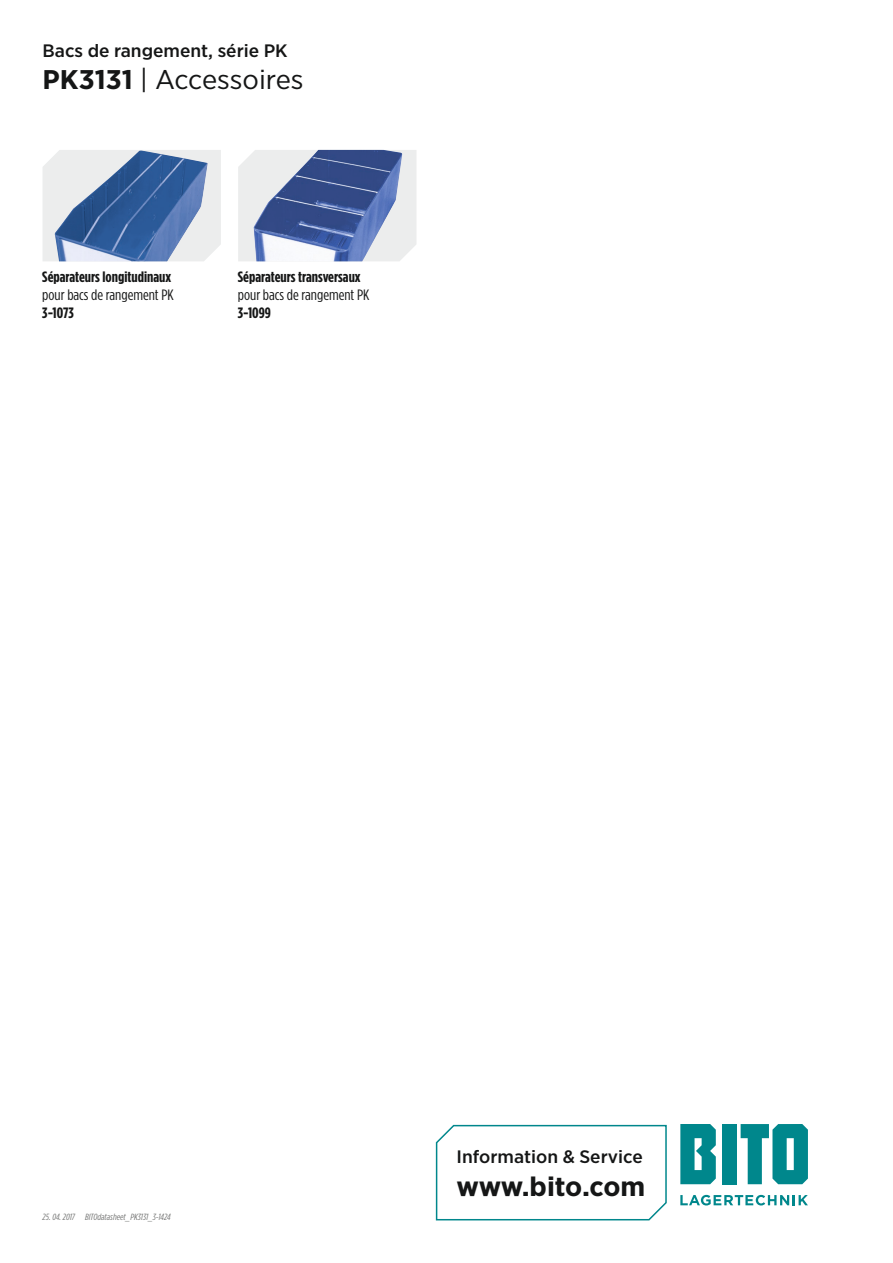
<style>
.page{position:relative;width:893px;height:1263px;background:#fff}
.page>*{position:absolute;margin:0;border:0;box-sizing:border-box;transform-origin:0 0}
.Datenblatt_Überschri{font:27px "Gotham Narrow";letter-spacing:-.005em;color:#151616;scale:1.1 1}
.t1{font:700 27px "Gotham Narrow";letter-spacing:-.015em;color:#151616;scale:1.1 1}
.Datenblatt_Überschri-2{font:500 18px "Gotham Narrow";color:#151616;scale:1.1 1}
.t2{font:700 15px "Gotham Condensed";color:#151616;scale:1.1 1}
.t3{font:15px "Gotham Condensed";color:#151616;scale:1.1 1}
.Textabschnitt{font:italic 9px "Gotham Condensed";color:#757675;scale:1.1 1}
.s1{font-weight:700}
</style>
<div class="page">
<svg style="left:680px;top:1195px;width:128px;height:10px"></svg>
<div style="left:723px;top:1124px;width:14px;height:60px;background:#00878c"></div>
<svg style="left:680px;top:1124px;width:36px;height:60px;background:#22979b"></svg>
<svg style="left:741px;top:1124px;width:67px;height:60px"></svg>
<svg style="left:435px;top:1124px;width:232px;height:97px"></svg>
<svg style="left:238px;top:150px;width:178px;height:111px;background:#edeeee"></svg>
<img style="left:253px;top:150px;width:149px;height:111px">
<svg style="left:43px;top:150px;width:178px;height:111px;background:#edeeee"></svg>
<img style="left:54px;top:151px;width:154px;height:110px">
<p class="Datenblatt_Überschri-2" style="left:43px;top:39px;width:224px">Bacs de rangement, série PK</p>
<p class="Datenblatt_Überschri" style="left:43px;top:63px;width:239px"><span class="s1">PK3131</span> | Accessoires</p>
<p class="t2" style="left:42px;top:268px;width:119px">Séparateurs longitudinaux</p>
<p class="t3" style="left:42px;top:286px;width:121px">pour bacs de rangement PK</p>
<p class="t2" style="left:42px;top:304px;width:30px">3-1073</p>
<p class="t2" style="left:238px;top:268px;width:113px">Séparateurs transversaux</p>
<p class="t3" style="left:238px;top:286px;width:121px">pour bacs de rangement PK</p>
<p class="t2" style="left:238px;top:304px;width:32px">3-1099</p>
<p class="Textabschnitt" style="left:43px;top:1212px;width:31px">25. 04. 2017</p>
<p class="Textabschnitt" style="left:85px;top:1212px;width:79px">BITOdatasheet_PK3131_3-1424</p>
<p class="Datenblatt_Überschri-2" style="left:457px;top:1145px;width:171px">Information &amp; Service</p>
<h1 class="t1" style="left:457px;top:1169px;width:173px">www.bito.com</h1>
</div>
